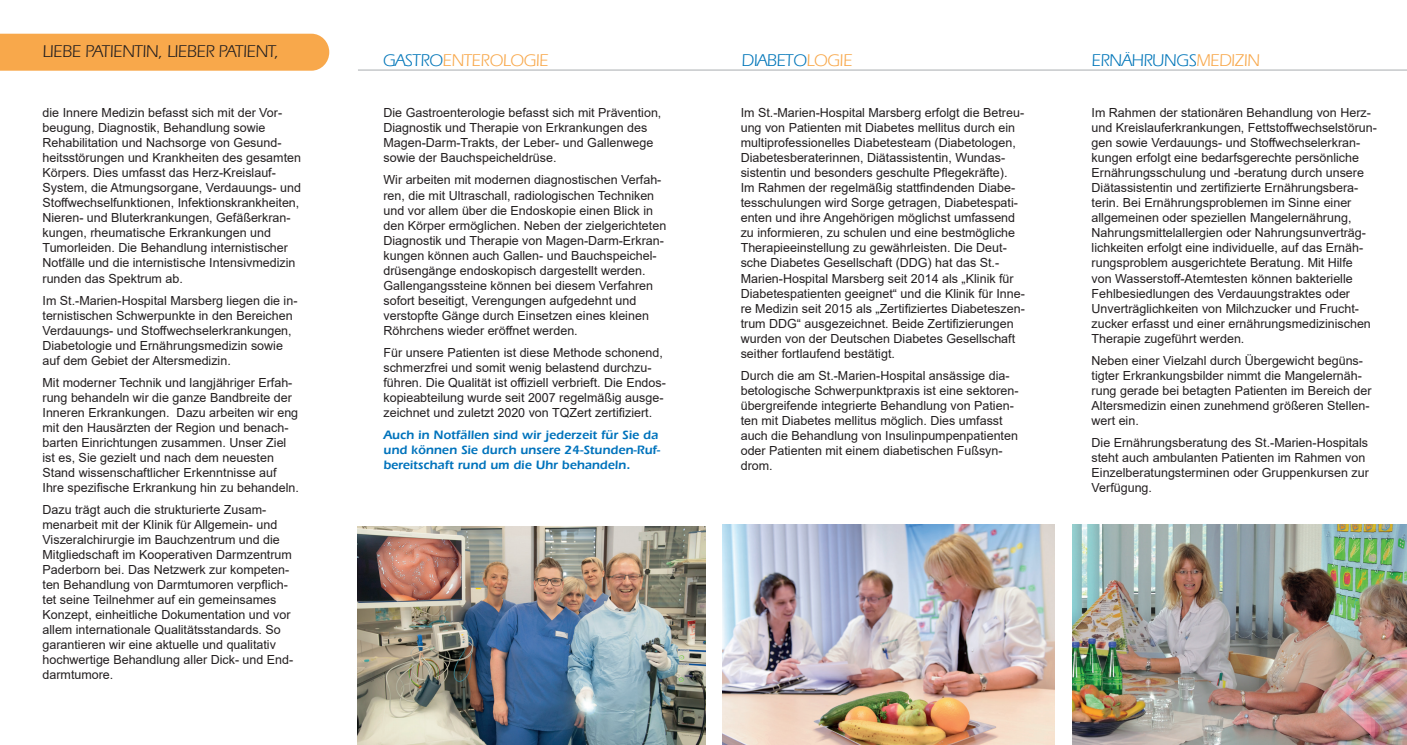
<style>
.page{position:relative;width:1407px;height:745px;background:#fff}
.page>*{position:absolute;margin:0;border:0;box-sizing:border-box;transform-origin:0 0}
.t1{font:17.5px "ITC Eras LT";letter-spacing:-.025em;color:#231f20}
.t2{font:17.5px "ITC Eras LT";letter-spacing:-.025em;color:#0276b9}
.t3{font:17.5px "ITC Eras LT";letter-spacing:-.025em;color:#f8a84b}
.t4{font:12.5px/15px "Arial";color:#231f20}
.t5{font:600 12.5px/15px "ITC Eras LT";color:#0073bc}
.s1{color:#0276b9}
.s2{color:#f8a84b}
</style>
<div class="page">
<div style="left:0;top:34px;width:329px;height:37px;background:#f8a84b"></div>
<hr style="left:358px;top:69px;width:1049px;height:2px;background:#9ba0a3">
<img style="left:723px;top:524px;width:332px;height:220px">
<img style="left:358px;top:526px;width:347px;height:218px">
<img style="left:1072px;top:524px;width:335px;height:220px">
<h1 class="t1" style="left:43px;top:41px;width:238px">LIEBE PATIENTIN, LIEBER PATIENT,</h1>
<p class="t4" style="left:43px;top:105px;width:260px">die Innere Medizin befasst sich mit der Vor&shy;beugung, Diagnostik, Behandlung sowie Rehabilitation und Nachsorge von Gesund&shy;heitsstörungen und Krankheiten des gesamten Körpers. Dies umfasst das Herz-Kreislauf-System, die Atmungsorgane, Verdauungs- und Stoffwechselfunktionen, Infektionskrankheiten, Nieren- und Bluterkrankungen, Gefäßerkran&shy;kungen, rheumatische Erkrankungen und Tumorleiden. Die Behandlung internistischer Notfälle und die internistische Intensivmedizin runden das Spektrum ab.</p>
<p class="t4" style="left:43px;top:292px;width:256px">Im St.-Marien-Hospital Marsberg liegen die in&shy;ternistischen Schwerpunkte in den Bereichen Verdauungs- und Stoffwechselerkrankungen, Diabetologie und Ernährungsmedizin sowie auf dem Gebiet der Altersmedizin.</p>
<p class="t4" style="left:43px;top:374px;width:258px">Mit moderner Technik und langjähriger Erfah&shy;rung behandeln wir die ganze Bandbreite der Inneren Erkrankungen. Dazu arbeiten wir eng mit den Hausärzten der Region und benach&shy;barten Einrichtungen zusammen. Unser Ziel ist es, Sie gezielt und nach dem neuesten Stand wissenschaftlicher Erkenntnisse auf Ihre spezifische Erkrankung hin zu behandeln.</p>
<p class="t4" style="left:43px;top:501px;width:252px">Dazu trägt auch die strukturierte Zusam&shy;menarbeit mit der Klinik für Allgemein- und Viszeralchirurgie im Bauchzentrum und die Mitgliedschaft im Kooperativen Darmzentrum Paderborn bei. Das Netzwerk zur kompeten&shy;ten Behandlung von Darmtumoren verpflich&shy;tet seine Teilnehmer auf ein gemeinsames Konzept, einheitliche Dokumentation und vor allem internationale Qualitätsstandards. So garantieren wir eine aktuelle und qualitativ hochwertige Behandlung aller Dick- und End&shy;darmtumore.</p>
<h1 class="t3" style="left:383px;top:50px;width:167px"><span class="s1">GASTRO</span>ENTEROLOGIE</h1>
<p class="t4" style="left:383px;top:105px;width:279px">Die Gastroenterologie befasst sich mit Prävention, Diagnostik und Therapie von Erkrankungen des Magen-Darm-Trakts, der Leber- und Gallenwege sowie der Bauchspeicheldrüse.</p>
<p class="t4" style="left:383px;top:172px;width:284px">Wir arbeiten mit modernen diagnostischen Verfah&shy;ren, die mit Ultraschall, radiologischen Techniken und vor allem über die Endoskopie einen Blick in den Körper ermöglichen. Neben der zielgerichteten Diagnostik und Therapie von Magen-Darm-Erkran&shy;kungen können auch Gallen- und Bauchspeichel&shy;drüsengänge endoskopisch dargestellt werden.<br>Gallengangssteine können bei diesem Verfahren sofort beseitigt, Verengungen aufgedehnt und verstopfte Gänge durch Einsetzen eines kleinen Röhrchens wieder eröffnet werden.</p>
<p class="t4" style="left:383px;top:344px;width:284px">Für unsere Patienten ist diese Methode schonend, schmerzfrei und somit wenig belastend durchzu&shy;führen. Die Qualität ist offiziell verbrieft. Die Endos&shy;kopieabteilung wurde seit 2007 regelmäßig ausge&shy;zeichnet und zuletzt 2020 von TQZert zertifiziert.</p>
<p class="t5" style="left:383px;top:427px;width:278px">Auch in Notfällen sind wir jederzeit für Sie da und können Sie durch unsere 24-Stunden-Ruf&shy;bereitschaft rund um die Uhr behandeln.</p>
<h1 class="t2" style="left:741px;top:50px;width:112px">DIABETO<span class="s2">LOGIE</span></h1>
<h1 class="t2" style="left:1091px;top:50px;width:170px">ERNÄHRUNGS<span class="s2">MEDIZIN</span></h1>
<p class="t4" style="left:741px;top:105px;width:286px">Im St.-Marien-Hospital Marsberg erfolgt die Betreu&shy;ung von Patienten mit Diabetes mellitus durch ein multiprofessionelles Diabetesteam (Diabetologen, Diabetesberaterinnen, Diätassistentin, Wundas&shy;sistentin und besonders geschulte Pflegekräfte).<br>Im Rahmen der regelmäßig stattfindenden Diabe&shy;tesschulungen wird Sorge getragen, Diabetespati&shy;enten und ihre Angehörigen möglichst umfassend zu informieren, zu schulen und eine bestmögliche Therapieeinstellung zu gewährleisten. Die Deut&shy;sche Diabetes Gesellschaft (DDG) hat das St.- Marien-Hospital Marsberg seit 2014 als „Klinik für Diabetespatienten geeignet“ und die Klinik für Inne&shy;re Medizin seit 2015 als „Zertifiziertes Diabeteszen&shy;trum DDG“ ausgezeichnet. Beide Zertifizierungen wurden von der Deutschen Diabetes Gesellschaft seither fortlaufend bestätigt.</p>
<p class="t4" style="left:741px;top:367px;width:279px">Durch die am St.-Marien-Hospital ansässige dia&shy;betologische Schwerpunktpraxis ist eine sektoren&shy;übergreifende integrierte Behandlung von Patien&shy;ten mit Diabetes mellitus möglich. Dies umfasst auch die Behandlung von Insulinpumpenpatienten oder Patienten mit einem diabetischen Fußsyn&shy;drom.</p>
<p class="t4" style="left:1091px;top:105px;width:287px">Im Rahmen der stationären Behandlung von Herz&shy;und Kreislauferkrankungen, Fettstoffwechselstörun&shy;gen sowie Verdauungs- und Stoffwechselerkran&shy;kungen erfolgt eine bedarfsgerechte persönliche Ernährungsschulung und -beratung durch unsere Diätassistentin und zertifizierte Ernährungsbera&shy;terin. Bei Ernährungsproblemen im Sinne einer allgemeinen oder speziellen Mangelernährung, Nahrungsmittelallergien oder Nahrungsunverträg&shy;lichkeiten erfolgt eine individuelle, auf das Ernäh&shy;rungsproblem ausgerichtete Beratung. Mit Hilfe<br>von Wasserstoff-Atemtesten können bakterielle Fehlbesiedlungen des Verdauungstraktes oder Unverträglichkeiten von Milchzucker und Frucht&shy;zucker erfasst und einer ernährungsmedizinischen Therapie zugeführt werden.</p>
<p class="t4" style="left:1091px;top:352px;width:282px">Neben einer Vielzahl durch Übergewicht begüns&shy;tigter Erkrankungsbilder nimmt die Mangelernäh&shy;rung gerade bei betagten Patienten im Bereich der Altersmedizin einen zunehmend größeren Stellen&shy;wert ein.</p>
<p class="t4" style="left:1091px;top:434px;width:279px">Die Ernährungsberatung des St.-Marien-Hospitals steht auch ambulanten Patienten im Rahmen von Einzelberatungsterminen oder Gruppenkursen zur Verfügung.</p>
</div>
